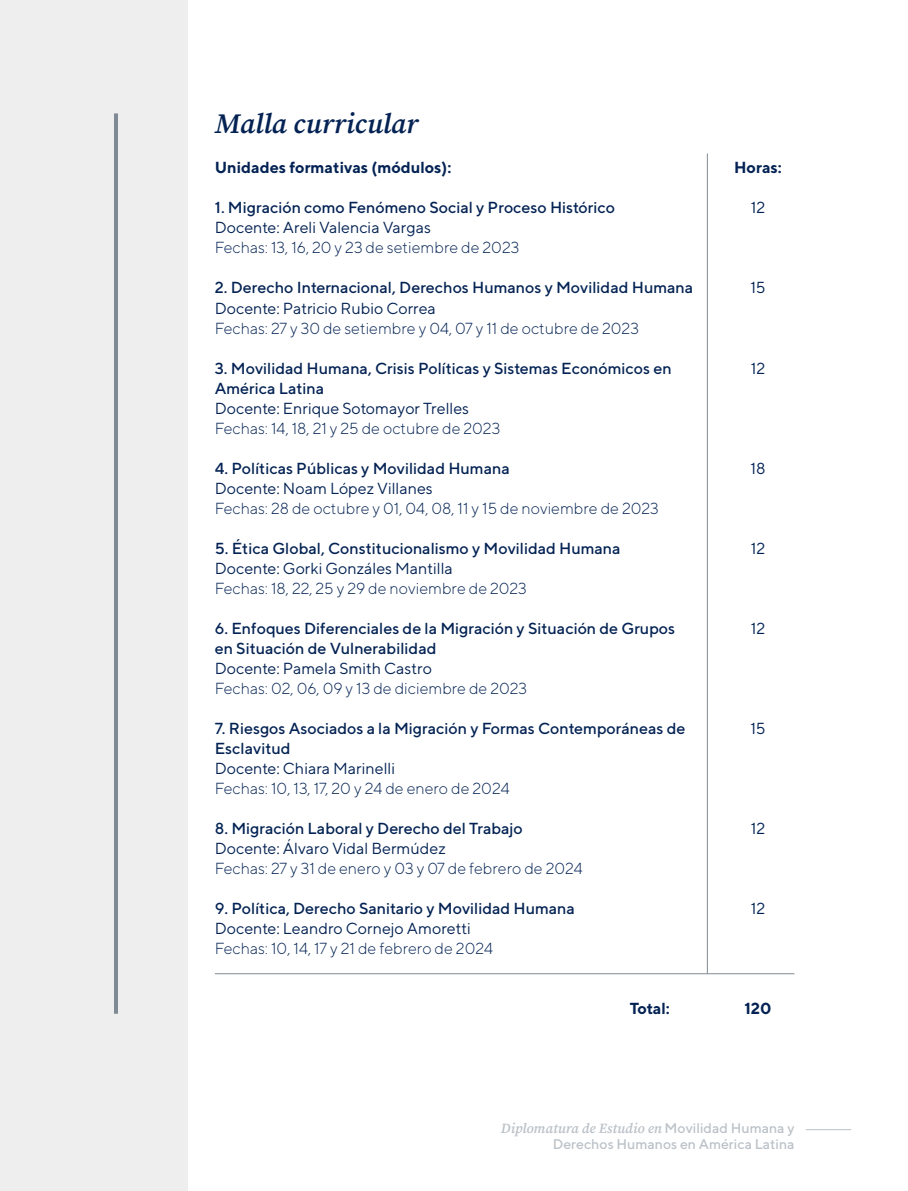
<style>
.page{position:relative;width:908px;height:1191px;background:#fff}
.page>*{position:absolute;margin:0;border:0;box-sizing:border-box;transform-origin:0 0}
.t1{font:italic 600 28px "Source Serif Pro";color:#042354}
.t2{font:500 16px/20px "TT Norms";color:#042354}
.t3{font:300 16px "TT Norms";color:#042354}
.t4{font:16px "TT Norms";color:#042354}
.t5{font:700 16px "TT Norms";color:#042354}
.t6{font:italic 600 14px "Source Serif Pro";color:#bcc2c8}
.t7{font:500 14px "TT Norms";color:#bcc2c8}
.s1{font-family:"TT Norms";font-weight:500;font-style:normal}
</style>
<div class="page">
<div style="left:0;top:0;width:187px;height:1191px;background:#eee"></div>
<hr style="left:805px;top:1129px;width:45px;height:1px;background:#bcc2c8">
<hr style="left:706px;top:153px;width:1px;height:820px;background:#808a94">
<hr style="left:114px;top:113px;width:4px;height:900px;background:#808a94">
<hr style="left:215px;top:973px;width:579px;height:1px;background:#808a94">
<h1 class="t1" style="left:215px;top:105px;width:205px">Malla curricular</h1>
<p class="t5" style="left:215px;top:158px;width:238px">Unidades formativas (módulos):</p>
<p class="t5" style="left:733px;top:158px;width:49px">Horas:</p>
<p class="t2" style="left:215px;top:197px;width:401px">1. Migración como Fenómeno Social y Proceso Histórico</p>
<p class="t4" style="left:215px;top:218px;width:217px">Docente: Areli Valencia Vargas</p>
<p class="t3" style="left:215px;top:238px;width:306px">Fechas: 13, 16, 20 y 23 de setiembre de 2023</p>
<p class="t2" style="left:215px;top:277px;width:479px">2. Derecho Internacional, Derechos Humanos y Movilidad Humana</p>
<p class="t4" style="left:215px;top:298px;width:222px">Docente: Patricio Rubio Correa</p>
<p class="t3" style="left:215px;top:318px;width:425px">Fechas: 27 y 30 de setiembre y 04, 07 y 11 de octubre de 2023</p>
<p class="t2" style="left:215px;top:357px;width:458px">3. Movilidad Humana, Crisis Políticas y Sistemas Económicos en<br>América Latina</p>
<p class="t4" style="left:215px;top:398px;width:256px">Docente: Enrique Sotomayor Trelles</p>
<p class="t3" style="left:215px;top:418px;width:287px">Fechas: 14, 18, 21 y 25 de octubre de 2023</p>
<p class="t2" style="left:215px;top:457px;width:296px">4. Políticas Públicas y Movilidad Humana</p>
<p class="t4" style="left:215px;top:478px;width:219px">Docente: Noam López Villanes</p>
<p class="t3" style="left:215px;top:498px;width:445px">Fechas: 28 de octubre y 01, 04, 08, 11 y 15 de noviembre de 2023</p>
<p class="t2" style="left:215px;top:537px;width:407px">5. Ética Global, Constitucionalismo y Movilidad Humana</p>
<p class="t4" style="left:215px;top:558px;width:239px">Docente: Gorki Gonzáles Mantilla</p>
<p class="t3" style="left:215px;top:578px;width:313px">Fechas: 18, 22, 25 y 29 de noviembre de 2023</p>
<p class="t2" style="left:215px;top:617px;width:461px">6. Enfoques Diferenciales de la Migración y Situación de Grupos en Situación de Vulnerabilidad</p>
<p class="t4" style="left:215px;top:658px;width:219px">Docente: Pamela Smith Castro</p>
<p class="t3" style="left:215px;top:678px;width:314px">Fechas: 02, 06, 09 y 13 de diciembre de 2023</p>
<p class="t2" style="left:215px;top:717px;width:472px">7. Riesgos Asociados a la Migración y Formas Contemporáneas de<br>Esclavitud</p>
<p class="t4" style="left:215px;top:758px;width:182px">Docente: Chiara Marinelli</p>
<p class="t3" style="left:215px;top:778px;width:296px">Fechas: 10, 13, 17, 20 y 24 de enero de 2024</p>
<p class="t2" style="left:215px;top:817px;width:309px">8. Migración Laboral y Derecho del Trabajo</p>
<p class="t4" style="left:215px;top:838px;width:232px">Docente: Álvaro Vidal Bermúdez</p>
<p class="t3" style="left:215px;top:858px;width:369px">Fechas: 27 y 31 de enero y 03 y 07 de febrero de 2024</p>
<p class="t2" style="left:215px;top:897px;width:361px">9. Política, Derecho Sanitario y Movilidad Humana</p>
<p class="t4" style="left:215px;top:918px;width:257px">Docente: Leandro Cornejo Amoretti</p>
<p class="t3" style="left:215px;top:938px;width:280px">Fechas: 10, 14, 17 y 21 de febrero de 2024</p>
<p class="t4" style="left:750px;top:198px;width:16px">12</p>
<p class="t4" style="left:750px;top:278px;width:17px">15</p>
<p class="t4" style="left:750px;top:358px;width:16px">12</p>
<p class="t4" style="left:750px;top:458px;width:17px">18</p>
<p class="t4" style="left:750px;top:538px;width:16px">12</p>
<p class="t4" style="left:750px;top:618px;width:16px">12</p>
<p class="t4" style="left:750px;top:718px;width:17px">15</p>
<p class="t4" style="left:750px;top:818px;width:16px">12</p>
<p class="t4" style="left:750px;top:898px;width:16px">12</p>
<p class="t5" style="left:629px;top:998px;width:42px">Total:</p>
<p class="t5" style="left:744px;top:998px;width:29px">120</p>
<p class="t6" style="left:500px;top:1118px;width:295px">Diplomatura de Estudio en <span class="s1">Movilidad Humana y</span></p>
<p class="t7" style="left:552px;top:1135px;width:243px">Derechos Humanos en América Latina</p>
</div>
